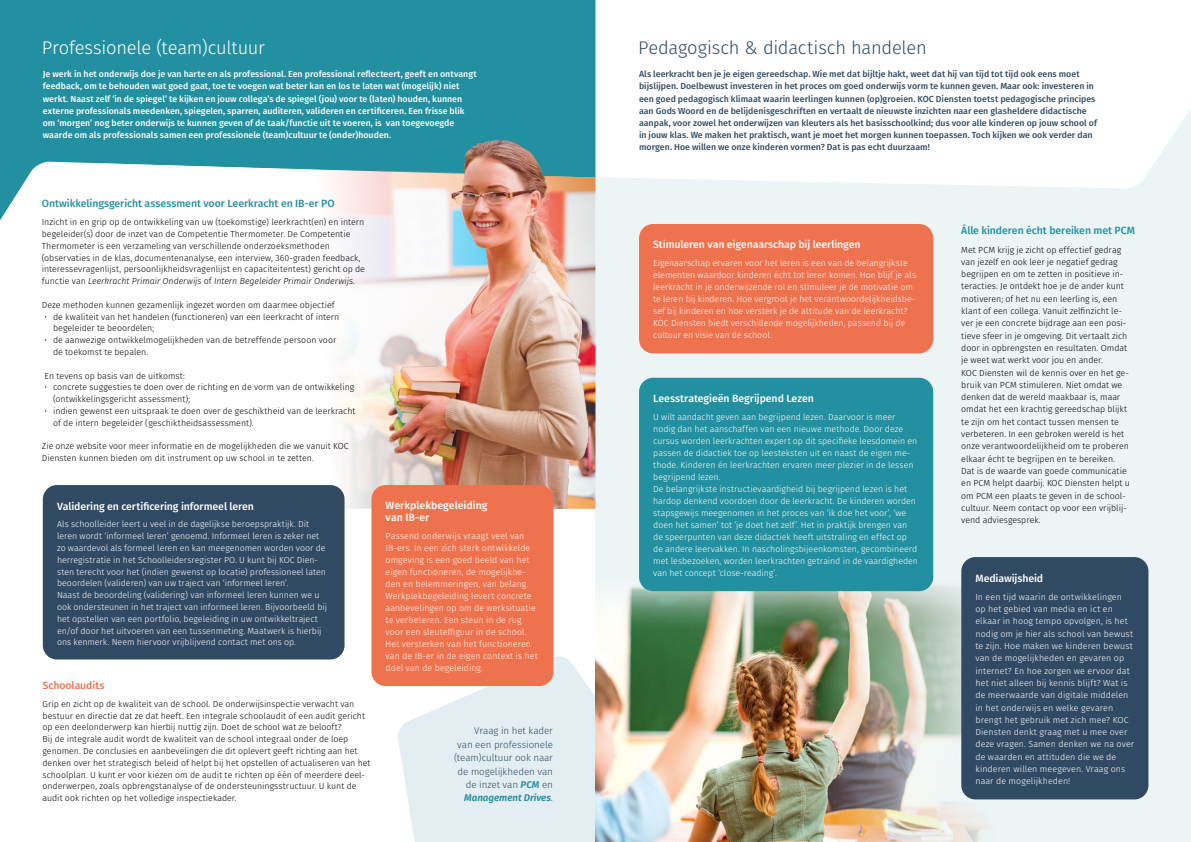
<style>
.page{position:relative;width:1191px;height:842px;background:#fff}
.page>*{position:absolute;margin:0;border:0;box-sizing:border-box;transform-origin:0 0}
.t1{font:300 18.3px "Fira Sans";letter-spacing:-.01em;color:#314a63}
.t2{font:300 18.3px "Fira Sans";letter-spacing:-.01em;color:#fff}
.t3{font:500 10.5px/12px "Fira Sans";letter-spacing:-.005em;color:#fff}
.t4{font:500 10.5px "Fira Sans";letter-spacing:-.005em;color:#2290a0}
.t5{font:500 10.5px "Fira Sans";letter-spacing:-.005em;color:#ee724d}
.t6{font:300 9.8px/13.4px "Fira Sans";letter-spacing:-.01em;color:#314a63;text-align:right}
.t7{font:300 8.8px/12px "Fira Sans";color:#fff}
.t8{font:300 8.8px/12.3px "Fira Sans";color:#000}
.t9{font:500 8.8px/12px "Fira Sans";color:#314a63}
.t10{font:500 8.8px/12px "Fira Sans";color:#fff}
.s1{font-style:italic}
.s2{font-weight:600;font-style:italic;color:#2290a0}
</style>
<div class="page">
<svg style="left:398px;top:655px;width:197px;height:187px;background:#e4eff2"></svg>
<div style="left:595px;top:65px;width:596px;height:777px;background:#ecf4f6"></div>
<img style="left:595px;top:577px;width:400px;height:265px">
<div style="left:595px;top:39px;width:596px;height:150px;background:#fff"></div>
<div style="left:43px;top:485px;width:301px;height:174px;background:#314a63;border-radius:14px"></div>
<div style="left:0;top:0;width:595px;height:161px;background:#2290a0"></div>
<svg style="left:0;top:161px;width:305px;height:60px"></svg>
<div style="left:639px;top:224px;width:294px;height:129px;background:#ee724d;border-radius:14px"></div>
<div style="left:639px;top:378px;width:294px;height:213px;background:#2290a0;border-radius:14px"></div>
<div style="left:961px;top:557px;width:187px;height:242px;background:#314a63;border-radius:14px"></div>
<img style="left:305px;top:114px;width:290px;height:395px">
<div style="left:371px;top:485px;width:182px;height:201px;background:#ee724d;border-radius:14px"></div>
<h1 class="t2" style="left:42px;top:35px;width:225px">Professionele (team)cultuur</h1>
<p class="t10" style="left:43px;top:68px;width:435px">Je werk in het onderwijs doe je van harte en als professional. Een professional reflecteert, geeft en ontvangt feedback, om te behouden wat goed gaat, toe te voegen wat beter kan en los te laten wat (mogelijk) niet werkt. Naast zelf ‘in de spiegel’ te kijken en jouw collega’s de spiegel (jou) voor te (laten) houden, kunnen externe professionals meedenken, spiegelen, sparren, auditeren, valideren en certificeren. Een frisse blik om ‘morgen’ nog beter onderwijs te kunnen geven of de taak/functie uit te voeren, is van toegevoegde waarde om als professionals samen een professionele (team)cultuur te (onder)houden.</p>
<p class="t4" style="left:42px;top:195px;width:294px">Ontwikkelingsgericht assessment voor Leerkracht en IB-er PO</p>
<p class="t8" style="left:42px;top:216px;width:325px;line-height:11.8px">Inzicht in en grip op de ontwikkeling van uw (toekomstige) leerkracht(en) en intern begeleider(s) door de inzet van de Competentie Thermometer. De Competentie Thermometer is een verzameling van verschillende onderzoeksmethoden (observaties in de klas, documentenanalyse, een interview, 360-graden feedback, interessevragenlijst, persoonlijkheidsvragenlijst en capaciteitentest) gericht op de functie van <span class="s1">Leerkracht Primair Onderwijs</span> of <span class="s1">Intern Begeleider Primair Onderwijs.</span></p>
<p class="t8" style="left:42px;top:298px;width:294px">Deze methoden kunnen gezamenlijk ingezet worden om daarmee objectief</p>
<p class="t8" style="left:53px;top:310px;width:288px;line-height:11.8px;text-indent:-9px">• de kwaliteit van het handelen (functioneren) van een leerkracht of intern begeleider te beoordelen;</p>
<p class="t8" style="left:53px;top:334px;width:285px;line-height:11.8px;text-indent:-9px">• de aanwezige ontwikkelmogelijkheden van de betreffende persoon voor de toekomst te bepalen.</p>
<p class="t8" style="left:45px;top:369px;width:142px">En tevens op basis van de uitkomst:</p>
<p class="t8" style="left:53px;top:381px;width:303px;line-height:11.8px;text-indent:-9px">• concrete suggesties te doen over de richting en de vorm van de ontwikkeling (ontwikkelingsgericht assessment);</p>
<p class="t8" style="left:53px;top:405px;width:304px;line-height:11.8px;text-indent:-9px">• indien gewenst een uitspraak te doen over de geschiktheid van de leerkracht of de intern begeleider (geschiktheidsassessment).</p>
<p class="t8" style="left:42px;top:440px;width:308px;line-height:11.8px">Zie onze website voor meer informatie en de mogelijkheden die we vanuit KOC<br>Diensten kunnen bieden om dit instrument op uw school in te zetten.</p>
<p class="t3" style="left:57px;top:499px;width:199px">Validering en certificering informeel leren</p>
<p class="t7" style="left:57px;top:518px;width:271px">Als schoolleider leert u veel in de dagelijkse beroepspraktijk. Dit leren wordt ‘informeel leren’ genoemd. Informeel leren is zeker net zo waardevol als formeel leren en kan meegenomen worden voor de herregistratie in het Schoolleidersregister PO. U kunt bij KOC Dien&shy;sten terecht voor het (indien gewenst op locatie) professioneel laten beoordelen (valideren) van uw traject van ‘informeel leren’.<br>Naast de beoordeling (validering) van informeel leren kunnen we u ook ondersteunen in het traject van informeel leren. Bijvoorbeeld bij het opstellen van een portfolio, begeleiding in uw ontwikkeltraject en/of door het uitvoeren van een tussenmeting. Maatwerk is hierbij ons kenmerk. Neem hiervoor vrijblijvend contact met ons op.</p>
<p class="t5" style="left:43px;top:677px;width:64px">Schoolaudits</p>
<p class="t8" style="left:43px;top:698px;width:329px;line-height:11.8px">Grip en zicht op de kwaliteit van de school. De onderwijsinspectie verwacht van bestuur en directie dat ze dat heeft. Een integrale schoolaudit of een audit gericht op een deelonderwerp kan hierbij nuttig zijn. Doet de school wat ze belooft?<br>Bij de integrale audit wordt de kwaliteit van de school integraal onder de loep genomen. De conclusies en aanbevelingen die dit oplevert geeft richting aan het denken over het strategisch beleid of helpt bij het opstellen of actualiseren van het schoolplan. U kunt er voor kiezen om de audit te richten op één of meerdere deel&shy;onderwerpen, zoals opbrengstanalyse of de ondersteuningsstructuur. U kunt de audit ook richten op het volledige inspectiekader.</p>
<p class="t3" style="left:386px;top:499px;width:103px">Werkplekbegeleiding van IB-er</p>
<p class="t7" style="left:386px;top:530px;width:154px">Passend onderwijs vraagt veel van IB-ers. In een zich sterk ontwikkelde omgeving is een goed beeld van het eigen functioneren, de mogelijkhe&shy;den en belemmeringen, van belang.<br>Werkplekbegeleiding levert concrete aanbevelingen op om de werksituatie te verbeteren. Een steun in de rug voor een sleutelfiguur in de school.<br>Het versterken van het functioneren van de IB-er in de eigen context is het doel van de begeleiding.</p>
<p class="t6" style="left:454px;top:724px;width:100px">Vraag in het kader<br>van een professionele (team)cultuur ook naar de mogelijkheden van de inzet van <span class="s2">PCM</span> en<br><span class="s2">Management Drives</span>.</p>
<h1 class="t1" style="left:638px;top:35px;width:290px">Pedagogisch &amp; didactisch handelen</h1>
<p class="t9" style="left:639px;top:68px;width:459px">Als leerkracht ben je je eigen gereedschap. Wie met dat bijltje hakt, weet dat hij van tijd tot tijd ook eens moet bijslijpen. Doelbewust investeren in het proces om goed onderwijs vorm te kunnen geven. Maar ook: investeren in een goed pedagogisch klimaat waarin leerlingen kunnen (op)groeien. KOC Diensten toetst pedagogische principes aan Gods Woord en de belijdenisgeschriften en vertaalt de nieuwste inzichten naar een glasheldere didactische aanpak, voor zowel het onderwijzen van kleuters als het basisschoolkind; dus voor alle kinderen op jouw school of in jouw klas. We maken het praktisch, want je moet het morgen kunnen toepassen. Toch kijken we ook verder dan morgen. Hoe willen we onze kinderen vormen? Dat is pas echt duurzaam!</p>
<p class="t3" style="left:653px;top:238px;width:209px">Stimuleren van eigenaarschap bij leerlingen</p>
<p class="t7" style="left:653px;top:257px;width:264px">Eigenaarschap ervaren voor het leren is een van de belangrijkste elementen waardoor kinderen écht tot leren komen. Hoe blijf je als leerkracht in je onderwijzende rol en stimuleer je de motivatie om te leren bij kinderen. Hoe vergroot je het verantwoordelijkheidsbe&shy;sef bij kinderen en hoe versterk je de attitude van de leerkracht?<br>KOC Diensten biedt verschillende mogelijkheden, passend bij de cultuur en visie van de school.</p>
<p class="t3" style="left:653px;top:392px;width:162px">Leesstrategieën Begrijpend Lezen</p>
<p class="t7" style="left:653px;top:411px;width:266px">U wilt aandacht geven aan begrijpend lezen. Daarvoor is meer nodig dan het aanschaffen van een nieuwe methode. Door deze cursus worden leerkrachten expert op dit specifieke leesdomein en passen de didactiek toe op leesteksten uit en naast de eigen me&shy;thode. Kinderen én leerkrachten ervaren meer plezier in de lessen begrijpend lezen.<br>De belangrijkste instructievaardigheid bij begrijpend lezen is het hardop denkend voordoen door de leerkracht. De kinderen worden stapsgewijs meegenomen in het proces van ‘ik doe het voor’, ‘we doen het samen’ tot ‘je doet het zelf’. Het in praktijk brengen van de speerpunten van deze didactiek heeft uitstraling en effect op de andere leervakken. In nascholingsbijeenkomsten, gecombineerd met lesbezoeken, worden leerkrachten getraind in de vaardigheden van het concept ‘close-reading’.</p>
<p class="t4" style="left:961px;top:222px;width:175px">Álle kinderen écht bereiken met PCM</p>
<p class="t8" style="left:961px;top:243px;width:170px">Met PCM krijg je zicht op effectief gedrag van jezelf en ook leer je negatief gedrag begrijpen en om te zetten in positieve in&shy;teracties. Je ontdekt hoe je de ander kunt motiveren; of het nu een leerling is, een klant of een collega. Vanuit zelfinzicht le&shy;ver je een concrete bijdrage aan een posi&shy;tieve sfeer in je omgeving. Dit vertaalt zich door in opbrengsten en resultaten. Omdat je weet wat werkt voor jou en ander.<br>KOC Diensten wil de kennis over en het ge&shy;bruik van PCM stimuleren. Niet omdat we denken dat de wereld maakbaar is, maar omdat het een krachtig gereedschap blijkt te zijn om het contact tussen mensen te verbeteren. In een gebroken wereld is het onze verantwoordelijkheid om te proberen elkaar écht te begrijpen en te bereiken.<br>Dat is de waarde van goede communicatie en PCM helpt daarbij. KOC Diensten helpt u om PCM een plaats te geven in de school&shy;cultuur. Neem contact op voor een vrijblij&shy;vend adviesgesprek.</p>
<p class="t3" style="left:975px;top:571px;width:69px">Mediawijsheid</p>
<p class="t7" style="left:975px;top:591px;width:160px;line-height:12.3px">In een tijd waarin de ontwikkelingen op het gebied van media en ict en elkaar in hoog tempo opvolgen, is het nodig om je hier als school van bewust te zijn. Hoe maken we kinderen bewust van de mogelijkheden en gevaren op internet? En hoe zorgen we ervoor dat het niet alleen bij kennis blijft? Wat is de meerwaarde van digitale middelen in het onderwijs en welke gevaren brengt het gebruik met zich mee? KOC Diensten denkt graag met u mee over deze vragen. Samen denken we na over de waarden en attituden die we de kinderen willen meegeven. Vraag ons naar de mogelijkheden!</p>
</div>
